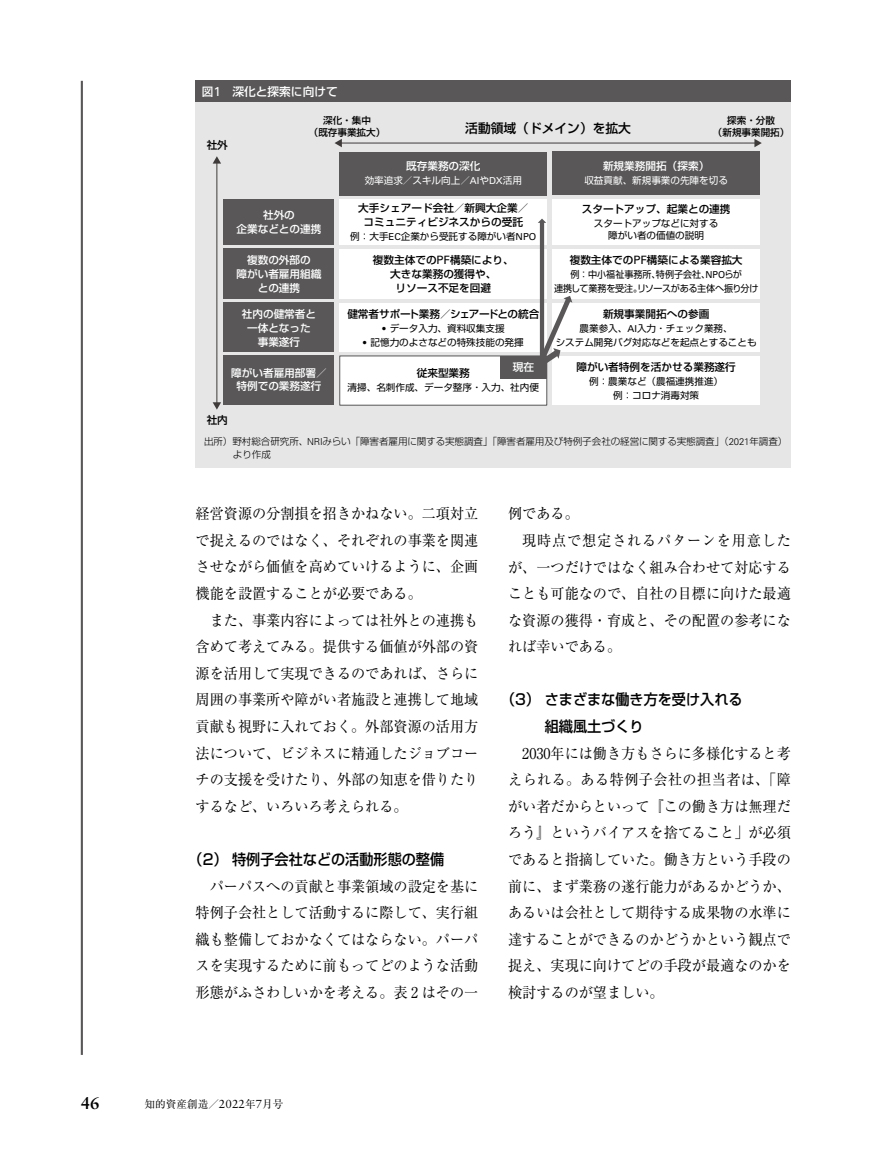
<style>
.page{position:relative;width:893px;height:1157px;background:#fff}
.page>*{position:absolute;margin:0;border:0;box-sizing:border-box;transform-origin:0 0}
.t1{font:700 16.95px "Sabon LT Std";color:#000}
.t2{font:14.85px/26.5px "Ryumin Pr 6 N";color:#000;text-align:justify;scale:.95 1}
.t3{font:500 14.85px/26.5px "Shin Go Pr 6 N";color:#000;scale:.95 1}
.t4{font:14.85px "Ryumin Pr 6 N";letter-spacing:.06em;color:#000;scale:.95 1}
.t5{font:500 12.75px "Shin Go Pr 6 N";color:#000}
.t6{font:500 11.7px "Shin Go Pr 6 N";color:#fff}
.t7{font:500 10.65px/13.8px "Shin Go Pr 6 N";color:#000;text-align:center}
.t8{font:500 10.65px/13.8px "Shin Go Pr 6 N";color:#fff;text-align:center}
.t9{font:500 10.65px "Shin Go Pr 6 N";letter-spacing:-.02em;color:#000}
.t10{font:10.65px "Ryumin Pr 6 N";color:#000}
.t11{font:9.6px/13.8px "Shin Go Pr 6 N";color:#000;text-align:center}
.t12{font:300 9.6px/12.8px "Shin Go Pr 6 N";letter-spacing:-.01em;color:#000}
.t13{font:9.6px/13.8px "Shin Go Pr 6 N";color:#000;text-align:center;scale:.95 1}
.t14{font:9.6px "Shin Go Pr 6 N";color:#fff}
.t15{font:500 9.6px/11.7px "Shin Go Pr 6 N";color:#000;text-align:center}
.s1{font-family:"Univers LT Std";font-weight:400;font-size:12.9px}
.s2{font-family:"Univers LT Std"}
.s3{font-family:"Univers LT Std";font-weight:400;font-size:11.55px}
.s4{font-family:"Sabon LT Std";font-size:11.7px}
</style>
<div class="page">
<hr style="left:81px;top:81px;width:2px;height:973px;background:#595757">
<div style="left:196px;top:81px;width:595px;height:21px;background:#595757"></div>
<div style="left:196px;top:102px;width:595px;height:366px;background:#e6e6e6"></div>
<div style="left:224px;top:355px;width:110px;height:50px;background:#595757"></div>
<div style="left:224px;top:302px;width:110px;height:50px;background:#595757"></div>
<div style="left:224px;top:248px;width:110px;height:51px;background:#595757"></div>
<div style="left:224px;top:199px;width:110px;height:45px;background:#595757"></div>
<div style="left:340px;top:152px;width:207px;height:44px;background:#595757"></div>
<div style="left:553px;top:151px;width:207px;height:44px;background:#595757"></div>
<div style="left:340px;top:356px;width:207px;height:49px;background:#fff"></div>
<div style="left:340px;top:303px;width:207px;height:49px;background:#fff"></div>
<div style="left:553px;top:356px;width:207px;height:49px;background:#fff"></div>
<div style="left:553px;top:303px;width:207px;height:49px;background:#fff"></div>
<div style="left:553px;top:249px;width:207px;height:50px;background:#fff"></div>
<div style="left:553px;top:199px;width:207px;height:45px;background:#fff"></div>
<div style="left:340px;top:249px;width:207px;height:49px;background:#fff"></div>
<hr style="left:216px;top:162px;width:1px;height:241px;background:#3f3b3a">
<svg style="left:213px;top:156px;width:8px;height:8px"></svg>
<svg style="left:213px;top:402px;width:8px;height:7px"></svg>
<div style="left:340px;top:199px;width:207px;height:45px;background:#fff"></div>
<hr style="left:341px;top:143px;width:415px;height:1px;background:#3f3b3a">
<svg style="left:335px;top:139px;width:7px;height:8px"></svg>
<svg style="left:754px;top:139px;width:8px;height:8px"></svg>
<div style="left:500px;top:356px;width:47px;height:23px;background:#595757"></div>
<svg style="left:538px;top:219px;width:34px;height:148px"></svg>
<p class="t6" style="left:202px;top:82px;width:137px">図<span class="s1">1</span>　深化と探索に向けて</p>
<p class="t7" style="left:207px;top:138px;width:23px">社外</p>
<p class="t15" style="left:309px;top:114px;width:78px">深化・集中<br>（既存事業拡大）</p>
<p class="t15" style="left:713px;top:114px;width:78px">探索・分散<br>（新規事業開拓）</p>
<p class="t5" style="left:465px;top:118px;width:167px">活動領域（ドメイン）を拡大</p>
<p class="t8" style="left:236px;top:207px;width:87px">社外の<br>企業などとの連携</p>
<p class="t8" style="left:236px;top:253px;width:87px">複数の外部の<br>障がい者雇用組織との連携</p>
<p class="t8" style="left:242px;top:306px;width:76px">社内の健常者と一体となった事業遂行</p>
<p class="t8" style="left:231px;top:365px;width:97px">障がい者雇用部署／特例での業務遂行</p>
<p class="t7" style="left:207px;top:412px;width:23px">社内</p>
<p class="t8" style="left:406px;top:159px;width:76px">既存業務の深化</p>
<p class="t14" style="left:365px;top:173px;width:159px">効率追求／スキル向上／<span class="s2">AI</span>や<span class="s2">DX</span>活用</p>
<p class="t7" style="left:358px;top:201px;width:172px">大手シェアード会社／新興大企業／コミュニティビジネスからの受託</p>
<p class="t11" style="left:350px;top:229px;width:188px">例：大手<span class="s2">EC</span>企業から受託する障がい者<span class="s2">NPO</span></p>
<p class="t7" style="left:373px;top:253px;width:142px">複数主体での<span class="s3">PF</span>構築により、大きな業務の獲得や、<br>リソース不足を回避</p>
<p class="t9" style="left:347px;top:305px;width:193px">健常者サポート業務／シェアードとの統合</p>
<p class="t11" style="left:382px;top:321px;width:124px"><sup>●</sup> データ入力、資料収集支援</p>
<p class="t11" style="left:363px;top:334px;width:162px"><sup>●</sup> 記憶力のよさなどの特殊技能の発揮</p>
<p class="t8" style="left:513px;top:360px;width:23px">現在</p>
<p class="t7" style="left:417px;top:365px;width:55px">従来型業務</p>
<p class="t11" style="left:348px;top:379px;width:193px">清掃、名刺作成、データ整序・入力、社内便</p>
<p class="t8" style="left:603px;top:159px;width:108px">新規業務開拓（探索）</p>
<p class="t14" style="left:584px;top:173px;width:145px">収益貢献、新規事業の先陣を切る</p>
<p class="t7" style="left:582px;top:202px;width:150px">スタートアップ、起業との連携</p>
<p class="t11" style="left:594px;top:217px;width:126px;line-height:11.7px">スタートアップなどに対する障がい者の価値の説明</p>
<p class="t7" style="left:570px;top:253px;width:174px">複数主体での<span class="s3">PF</span>構築による業容拡大</p>
<p class="t13" style="left:554px;top:267px;width:217px">例：中小福祉事務所、特例子会社、<span class="s2">NPO</span>らが<br>連携して業務を受注。リソースがある主体へ振り分け</p>
<p class="t7" style="left:603px;top:306px;width:108px">新規事業開拓への参画</p>
<p class="t11" style="left:556px;top:321px;width:202px">農業参入、<span class="s2">AI</span>入力・チェック業務、<br>システム開発バグ対応などを起点とすることも</p>
<p class="t7" style="left:576px;top:360px;width:161px">障がい者特例を活かせる業務遂行</p>
<p class="t11" style="left:589px;top:374px;width:135px">例：農業など（農福連携推進）例：コロナ消毒対策</p>
<p class="t12" style="left:233px;top:434px;width:556px;text-indent:-29px">出所）野村総合研究所、<span class="s2">NRI</span>みらい「障害者雇用に関する実態調査」「障害者雇用及び特例子会社の経営に関する実態調査」（<span class="s2">2021</span>年調査）より作成</p>
<p class="t2" style="left:196px;top:499px;width:299px">経営資源の分割損を招きかねない。二項対立で捉えるのではなく、それぞれの事業を関連させながら価値を高めていけるように、企画機能を設置することが必要である。</p>
<p class="t2" style="left:196px;top:606px;width:299px;text-indent:14px">また、事業内容によっては社外との連携も含めて考えてみる。提供する価値が外部の資源を活用して実現できるのであれば、さらに周囲の事業所や障がい者施設と連携して地域貢献も視野に入れておく。外部資源の活用方法について、ビジネスに精通したジョブコーチの支援を受けたり、外部の知恵を借りたりするなど、いろいろ考えられる。</p>
<p class="t3" style="left:189px;top:845px;width:271px">（2） 特例子会社などの活動形態の整備</p>
<p class="t2" style="left:196px;top:872px;width:299px;text-indent:14px">パーパスへの貢献と事業領域の設定を基に特例子会社として活動するに際して、実行組織も整備しておかなくてはならない。パーパスを実現するために前もってどのような活動形態がふさわしいかを考える。表 2 はその一</p>
<p class="t2" style="left:508px;top:500px;width:76px">例である。</p>
<p class="t4" style="left:522px;top:528px;width:284px">現時点で想定されるパターンを用意した</p>
<p class="t2" style="left:508px;top:553px;width:299px">が、一つだけではなく組み合わせて対応する</p>
<p class="t2" style="left:508px;top:579px;width:299px">ことも可能なので、自社の目標に向けた最適</p>
<p class="t2" style="left:508px;top:606px;width:299px">な資源の獲得・育成と、その配置の参考にな</p>
<p class="t2" style="left:508px;top:632px;width:121px">れば幸いである。</p>
<p class="t3" style="left:545px;top:685px;width:210px;text-indent:-44px">（3） さまざまな働き方を受け入れる組織風土づくり</p>
<p class="t2" style="left:508px;top:739px;width:299px;text-indent:14px">2030年には働き方もさらに多様化すると考えられる。ある特例子会社の担当者は、「障がい者だからといって『この働き方は無理だろう』というバイアスを捨てること」が必須であると指摘していた。働き方という手段の前に、まず業務の遂行能力があるかどうか、あるいは会社として期待する成果物の水準に達することができるのかどうかという観点で捉え、実現に向けてどの手段が最適なのかを検討するのが望ましい。</p>
<p class="t1" style="left:81px;top:1093px;width:20px">46</p>
<p class="t10" style="left:145px;top:1095px;width:140px">知的資産創造／<span class="s4">2022</span>年<span class="s4">7</span>月号</p>
</div>
